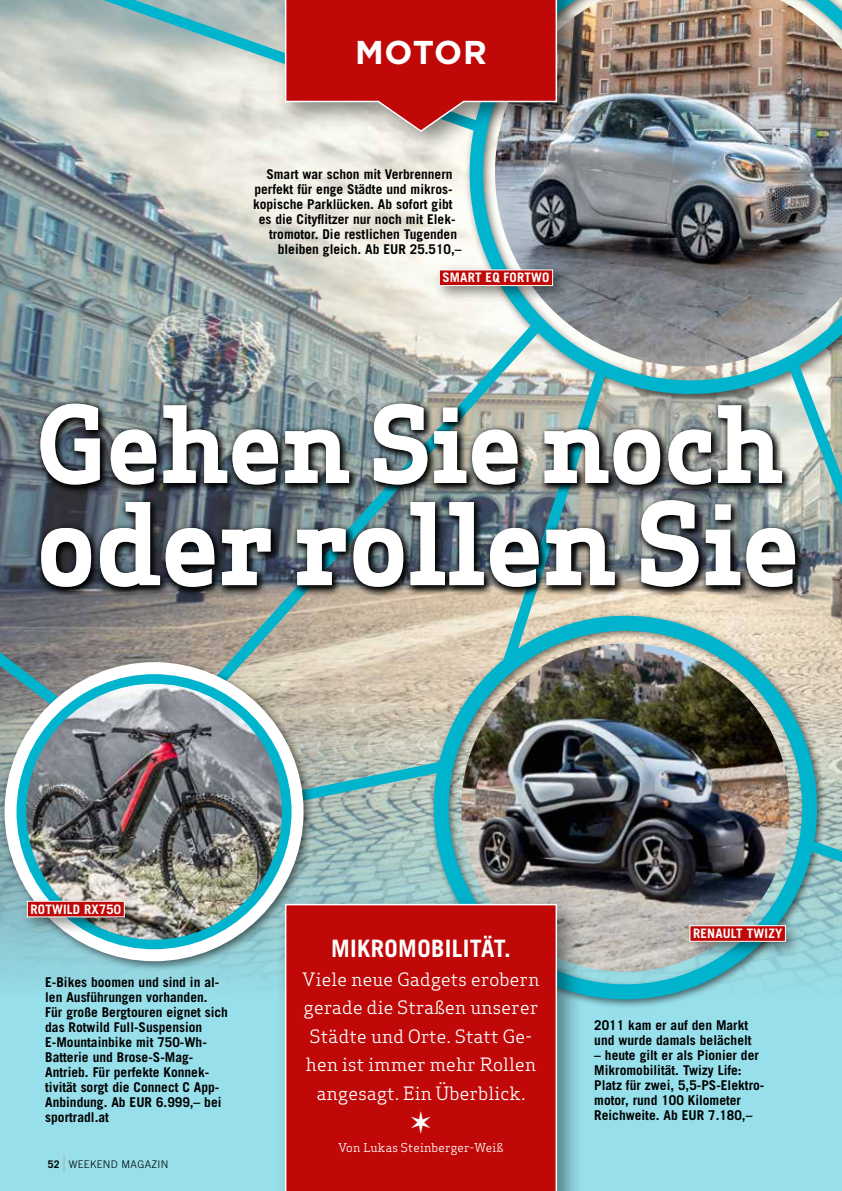
<style>
.page{position:relative;width:842px;height:1191px;background:#97e0eb}
.page>*{position:absolute;margin:0;border:0;box-sizing:border-box;transform-origin:0 0}
.t1{font:700 110.7px "Apex Serif";letter-spacing:-.01em;color:#fff}
.t2{font:700 103.5px "Apex Serif";letter-spacing:-.01em;color:#fff}
.t3{font:700 33px "Gotham";letter-spacing:.015em;color:#fff}
.t4{font:30px "Zapf Weekend";color:#fff}
.t5{font:700 24px "Trade Gothic LT Std";letter-spacing:.015em;color:#fff}
.t6{font:700 24px "Trade Gothic LT Std";color:#b1b2b3;scale:.4 1}
.t7{font:18px/28.5px "Apex Serif";letter-spacing:.015em;color:#fff;text-align:center}
.t8{font:700 13.5px/15px "Trade Gothic LT Std";color:#000}
.t9{font:700 13.05px "Trade Gothic LT Std";letter-spacing:.015em;color:#fff}
.t10{font:12px "Apex Serif";letter-spacing:.015em;color:#fff}
.t11{font:300 10.5px "Trade Gothic LT Std";letter-spacing:.03em;color:#000}
.t12{font:700 10.5px "Trade Gothic LT Std";color:#000}
</style>
<div class="page">
<img style="left:0;top:0;width:842px;height:982px">
<div style="left:429px;top:611px;width:398px;height:398px;background:#000;opacity:.55"></div>
<div style="left:434px;top:616px;width:383px;height:383px;border:15px solid #00b4ce;border-radius:50%"></div>
<img style="left:461px;top:643px;width:328px;height:328px;border-radius:164px">
<svg style="left:470px;top:158px;width:307px;height:236px;background:#69bfc7"></svg>
<img style="left:495px;top:0;width:347px;height:366px">
<svg style="left:777px;top:344px;width:65px;height:356px;background:#c1cbbc"></svg>
<img style="left:551px;top:361px;width:63px;height:322px">
<img style="left:172px;top:312px;width:379px;height:420px">
<svg style="left:315px;top:754px;width:140px;height:54px;background:#7fb8b9"></svg>
<div style="left:275px;top:894px;width:310px;height:297px;background:#000;opacity:.45"></div>
<div style="left:285px;top:904px;width:272px;height:287px;background:#c00808"></div>
<svg style="left:795px;top:831px;width:47px;height:60px;background:#5fb6bf"></svg>
<svg style="left:1px;top:0;width:274px;height:140px;background:#bfcec9"></svg>
<div style="left:275px;top:0;width:310px;height:158px;background:#000;opacity:.45"></div>
<svg style="left:284px;top:0;width:274px;height:133px;background:#ba2e2e"></svg>
<svg style="left:0;top:587px;width:75px;height:70px;background:#6c6d73"></svg>
<div style="left:0;top:657px;width:315px;height:315px;background:#000;opacity:.55"></div>
<svg style="left:11px;top:668px;width:287px;height:287px;background:#52cbdd"></svg>
<div style="left:5px;top:662px;width:299px;height:299px;border:12px solid #fff;border-radius:50%"></div>
<img style="left:26px;top:684px;width:256px;height:255px;border-radius:128px">
<div style="left:433px;top:263px;width:137px;height:40px;background:#000;opacity:.45"></div>
<div style="left:439px;top:270px;width:114px;height:15px;background:#c00808"></div>
<div style="left:439px;top:269px;width:114px;height:17px;border:1px solid #fff"></div>
<div style="left:21px;top:894px;width:121px;height:40px;background:#000;opacity:.45"></div>
<div style="left:27px;top:901px;width:97px;height:16px;background:#c00808"></div>
<div style="left:27px;top:900px;width:98px;height:17px;border:1px solid #fff"></div>
<div style="left:683px;top:919px;width:120px;height:40px;background:#000;opacity:.45"></div>
<div style="left:690px;top:925px;width:95px;height:16px;background:#c00808"></div>
<div style="left:689px;top:925px;width:97px;height:16px;border:1px solid #fff"></div>
<div style="left:36px;top:399px;width:806px;height:198px;background:#000;opacity:.9"></div>
<h3 class="t3" style="left:355px;top:30px;width:133px">MOTOR</h3>
<p class="t8" style="left:266px;top:167px;width:188px">Smart war schon mit Verbrennern</p>
<p class="t8" style="left:254px;top:182px;width:200px">perfekt für enge Städte und mikros-</p>
<p class="t8" style="left:253px;top:197px;width:201px">kopische Parklücken. Ab sofort gibt</p>
<p class="t8" style="left:259px;top:212px;width:197px">es die Cityflitzer nur noch mit Elek-</p>
<p class="t8" style="left:269px;top:227px;width:190px">tromotor. Die restlichen Tugenden</p>
<p class="t8" style="left:278px;top:242px;width:185px">bleiben gleich. Ab EUR 25.510,–</p>
<p class="t9" style="left:442px;top:270px;width:109px">SMART EQ FORTWO</p>
<h2 class="t2" style="left:36px;top:378px;width:749px">Gehen Sie noch</h2>
<h1 class="t1" style="left:36px;top:473px;width:766px">oder rollen Sie</h1>
<p class="t9" style="left:30px;top:901px;width:92px">ROTWILD RX750</p>
<p class="t8" style="left:45px;top:974px;width:184px">E-Bikes boomen und sind in al&shy;len Ausführungen vorhanden.<br>Für große Bergtouren eignet sich das Rotwild Full-Suspension<br>E-Mountainbike mit 750-Wh-<br>Batterie und Brose-S-Mag-<br>Antrieb. Für perfekte Konnek-- tivität sorgt die Connect C App-<br>Anbindung. Ab EUR 6.999,– bei sportradl.at</p>
<p class="t12" style="left:48px;top:1157px;width:13px">52</p>
<h3 class="t6" style="left:63px;top:1148px;width:7px">|</h3>
<p class="t11" style="left:69px;top:1157px;width:101px">WEEKEND MAGAZIN</p>
<h3 class="t5" style="left:331px;top:934px;width:181px">MIKROMOBILITÄT.</h3>
<h3 class="t7" style="left:303px;top:965px;width:238px">Viele neue Gadgets erobern gerade die Straßen unserer<br>Städte und Orte. Statt Ge&shy;hen ist immer mehr Rollen angesagt. Ein Überblick.</h3>
<h3 class="t4" style="left:411px;top:1108px;width:22px">V</h3>
<p class="t10" style="left:339px;top:1140px;width:166px">Von Lukas Steinberger-Weiß</p>
<p class="t9" style="left:693px;top:925px;width:91px">RENAULT TWIZY</p>
<p class="t8" style="left:594px;top:1017px;width:159px">2011 kam er auf den Markt und wurde damals belächelt</p>
<p class="t8" style="left:594px;top:1047px;width:172px">– heute gilt er als Pionier der<br>Mikromobilität. Twizy Life:<br>Platz für zwei, 5,5-PS-Elektro&shy;motor, rund 100 Kilometer<br>Reichweite. Ab EUR 7.180,–</p>
</div>
